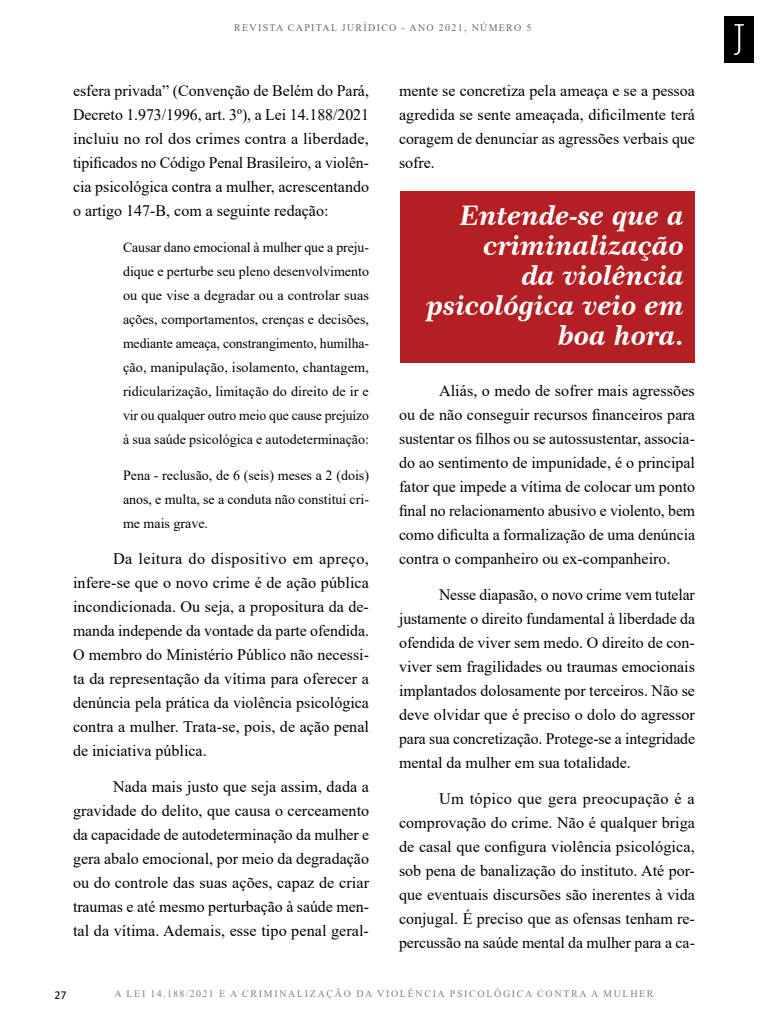
<style>
.page{position:relative;width:768px;height:1024px;background:#fff}
.page>*{position:absolute;margin:0;border:0;box-sizing:border-box;transform-origin:0 0}
.t1{font:27px/30px "Century 751 BT Bold Italic B";color:#fff;text-align:right}
.t2{font:16px/24px "Times New Roman";color:#000001;text-align:justify}
.t3{font:14px/24px "Times New Roman";color:#000001;text-align:justify}
.t4{font:12px "Calibri";color:#000001}
.t5{font:10px "Times New Roman";letter-spacing:.15em;color:#7d8081}
.t6{font:10px "Times New Roman";letter-spacing:.13em;color:#65696a}
.t7{font:10px "Times New Roman";letter-spacing:.13em;color:#7d8081}
</style>
<div class="page">
<img style="left:724px;top:16px;width:30px;height:47px">
<div style="left:400px;top:191px;width:295px;height:172px;background:#b31f23"></div>
<p class="t6" style="left:234px;top:20px;width:299px">REVISTA CAPITAL JURÍDICO - ANO 2021, NÚMERO 5</p>
<p class="t2" style="left:73px;top:78px;width:298px">esfera privada” (Convenção de Belém do Pará, Decreto 1.973/1996, art. 3º), a Lei 14.188/2021 incluiu no rol dos crimes contra a liberdade, tipificados no Código Penal Brasileiro, a violên&shy;cia psicológica contra a mulher, acrescentando o artigo 147-B, com a seguinte redação:</p>
<p class="t3" style="left:123px;top:235px;width:248px">Causar dano emocional à mulher que a preju&shy;dique e perturbe seu pleno desenvolvimento ou que vise a degradar ou a controlar suas ações, comportamentos, crenças e decisões, mediante ameaça, constrangimento, humilha&shy;ção, manipulação, isolamento, chantagem, ridicularização, limitação do direito de ir e vir ou qualquer outro meio que cause prejuízo à sua saúde psicológica e autodeterminação:</p>
<p class="t3" style="left:123px;top:463px;width:248px">Pena - reclusão, de 6 (seis) meses a 2 (dois) anos, e multa, se a conduta não constitui cri&shy;me mais grave.</p>
<p class="t2" style="left:73px;top:546px;width:298px;text-indent:40px">Da leitura do dispositivo em apreço, infere-se que o novo crime é de ação pública incondicionada. Ou seja, a propositura da de&shy;manda independe da vontade da parte ofendida.<br>O membro do Ministério Público não necessi&shy;ta da representação da vítima para oferecer a denúncia pela prática da violência psicológica contra a mulher. Trata-se, pois, de ação penal de iniciativa pública.</p>
<p class="t2" style="left:73px;top:774px;width:298px;text-indent:40px">Nada mais justo que seja assim, dada a gravidade do delito, que causa o cerceamento da capacidade de autodeterminação da mulher e gera abalo emocional, por meio da degradação ou do controle das suas ações, capaz de criar traumas e até mesmo perturbação à saúde men&shy;tal da vítima. Ademais, esse tipo penal geral-</p>
<p class="t2" style="left:399px;top:78px;width:298px">mente se concretiza pela ameaça e se a pessoa agredida se sente ameaçada, dificilmente terá coragem de denunciar as agressões verbais que sofre.</p>
<h1 class="t1" style="left:427px;top:200px;width:259px">Entende-se que a criminalização<br>da violência psicológica veio em boa hora.</h1>
<p class="t2" style="left:399px;top:378px;width:298px;text-indent:40px">Aliás, o medo de sofrer mais agressões ou de não conseguir recursos financeiros para sustentar os filhos ou se autossustentar, associa&shy;do ao sentimento de impunidade, é o principal fator que impede a vítima de colocar um ponto final no relacionamento abusivo e violento, bem como dificulta a formalização de uma denúncia contra o companheiro ou ex-companheiro.</p>
<p class="t2" style="left:399px;top:582px;width:298px;text-indent:40px">Nesse diapasão, o novo crime vem tutelar justamente o direito fundamental à liberdade da ofendida de viver sem medo. O direito de con&shy;viver sem fragilidades ou traumas emocionais implantados dolosamente por terceiros. Não se deve olvidar que é preciso o dolo do agressor para sua concretização. Protege-se a integridade mental da mulher em sua totalidade.</p>
<p class="t2" style="left:399px;top:786px;width:298px;text-indent:40px">Um tópico que gera preocupação é a comprovação do crime. Não é qualquer briga de casal que configura violência psicológica, sob pena de banalização do instituto. Até por&shy;que eventuais discursões são inerentes à vida conjugal. É preciso que as ofensas tenham re&shy;percussão na saúde mental da mulher para a ca-</p>
<p class="t4" style="left:55px;top:987px;width:14px">27</p>
<p class="t7" style="left:114px;top:987px;width:137px">A Lei 14.188/2021 e a criminali</p>
<p class="t5" style="left:310px;top:987px;width:56px">za ção da</p>
<p class="t5" style="left:377px;top:987px;width:9px">viol</p>
<p class="t5" style="left:408px;top:987px;width:17px">ência</p>
<p class="t5" style="left:450px;top:987px;width:9px">psicol</p>
<p class="t5" style="left:494px;top:987px;width:18px">ógica</p>
<p class="t5" style="left:537px;top:987px;width:10px">contra</p>
<p class="t5" style="left:591px;top:987px;width:22px">a mulher</p>
</div>
